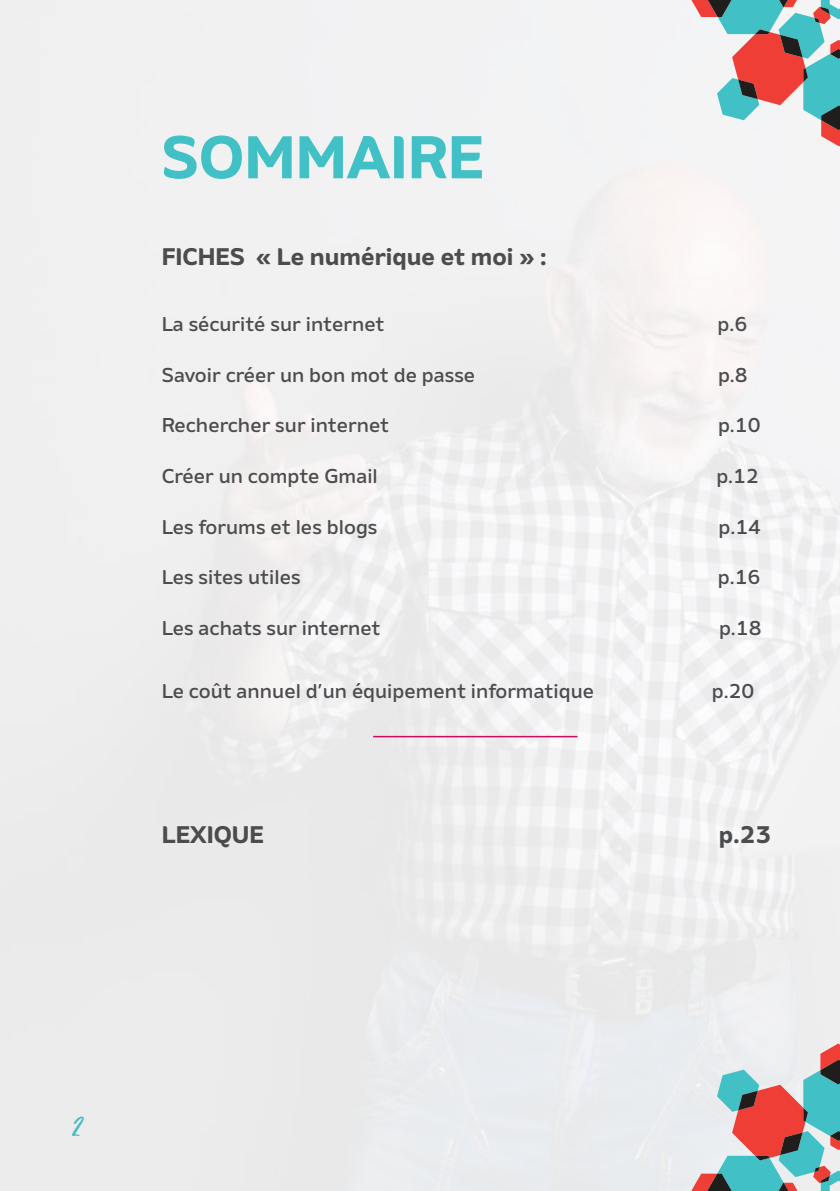
<style>
.page{position:relative;width:840px;height:1191px;background:#fff}
.page>*{position:absolute;margin:0;border:0;box-sizing:border-box;transform-origin:0 0}
._02_Titre_Niv2_Amino{font:700 60px "Amino";color:#41c1c6}
.t1{font:32px "October Storm";color:#47bcc6}
.Style_de_paragraphe{font:700 24px "Amino";color:#4b4c4d}
.Style_de_paragraphe-2{font:500 20px "Amino";color:#4b4c4d}
</style>
<div class="page">
<div style="left:0;top:0;width:839px;height:1191px;background:#f0eff0"></div>
<svg style="left:691px;top:1043px;width:148px;height:148px"></svg>
<svg style="left:691px;top:0;width:148px;height:146px"></svg>
<hr style="left:373px;top:736px;width:204px;height:1px;background:#c70d5b">
<p class="_02_Titre_Niv2_Amino" style="left:162px;top:120px;width:323px">SOMMAIRE</p>
<p class="Style_de_paragraphe" style="left:162px;top:241px;width:386px">FICHES « Le numérique et moi » :</p>
<p class="Style_de_paragraphe-2" style="left:162px;top:312px;width:224px">La sécurité sur internet</p>
<p class="Style_de_paragraphe-2" style="left:717px;top:312px;width:31px">p.6</p>
<p class="Style_de_paragraphe-2" style="left:162px;top:362px;width:315px">Savoir créer un bon mot de passe</p>
<p class="Style_de_paragraphe-2" style="left:717px;top:362px;width:31px">p.8</p>
<p class="Style_de_paragraphe-2" style="left:162px;top:413px;width:229px">Rechercher sur internet</p>
<p class="Style_de_paragraphe-2" style="left:717px;top:413px;width:44px">p.10</p>
<p class="Style_de_paragraphe-2" style="left:162px;top:464px;width:217px">Créer un compte Gmail</p>
<p class="Style_de_paragraphe-2" style="left:716px;top:464px;width:44px">p.12</p>
<p class="Style_de_paragraphe-2" style="left:162px;top:514px;width:217px">Les forums et les blogs</p>
<p class="Style_de_paragraphe-2" style="left:718px;top:514px;width:44px">p.14</p>
<p class="Style_de_paragraphe-2" style="left:162px;top:565px;width:140px">Les sites utiles</p>
<p class="Style_de_paragraphe-2" style="left:717px;top:565px;width:44px">p.16</p>
<p class="Style_de_paragraphe-2" style="left:162px;top:616px;width:220px">Les achats sur internet</p>
<p class="Style_de_paragraphe-2" style="left:718px;top:616px;width:44px">p.18</p>
<p class="Style_de_paragraphe-2" style="left:162px;top:678px;width:433px">Le coût annuel d’un équipement informatique</p>
<p class="Style_de_paragraphe-2" style="left:711px;top:678px;width:44px">p.20</p>
<p class="Style_de_paragraphe" style="left:162px;top:820px;width:103px">LEXIQUE</p>
<p class="Style_de_paragraphe" style="left:718px;top:820px;width:54px">p.23</p>
<p class="t1" style="left:72px;top:1110px;width:12px">2</p>
</div>
